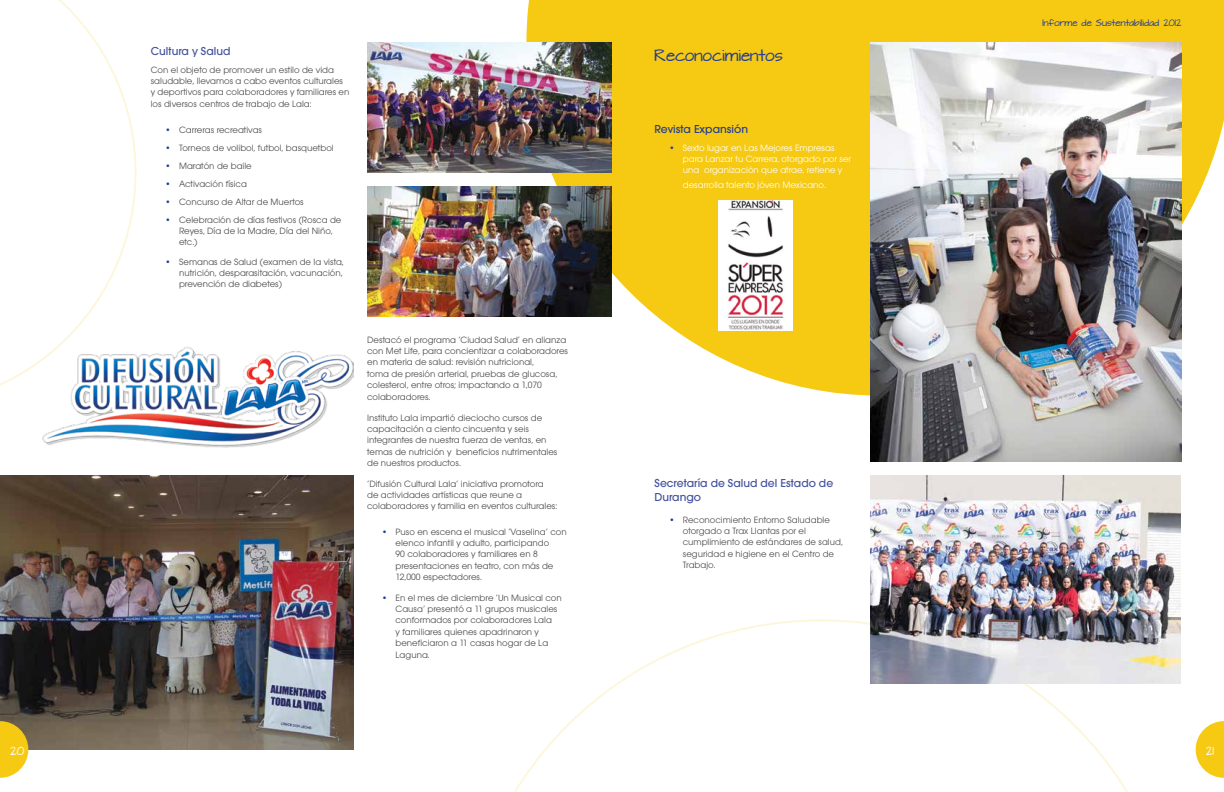
<style>
.page{position:relative;width:1224px;height:792px;background:#fff}
.page>*{position:absolute;margin:0;border:0;box-sizing:border-box;transform-origin:0 0}
.t1{font:14px "Architects Daughter";color:#233d94}
.t2{font:500 12px/14.4px "Avant Gard EF";color:#43519f}
.t3{font:500 12px "Avant Gard EF";color:#233d94}
.t4{font:10px "Architects Daughter";color:#fff}
.t5{font:9.5px/11.4px "Avant Gard EF";color:#4d4d4f}
.t6{font:9.5px/11.4px "Avant Gard EF";color:#fff}
.t7{font:8px "Architects Daughter";color:#233d94}
.s1{font-weight:500;color:#233d94}
</style>
<div class="page">
<svg style="left:514px;top:619px;width:614px;height:173px"></svg>
<svg style="left:0;top:0;width:137px;height:386px"></svg>
<svg style="left:526px;top:0;width:698px;height:396px;fill:#f6c913"></svg>
<img style="left:871px;top:43px;width:310px;height:418px">
<img style="left:871px;top:475px;width:310px;height:209px">
<img style="left:0;top:475px;width:353px;height:274px">
<svg style="left:0;top:721px;width:28px;height:57px;background:#e8c332"></svg>
<svg style="left:1196px;top:721px;width:28px;height:57px"></svg>
<img style="left:367px;top:43px;width:245px;height:130px">
<img style="left:367px;top:187px;width:245px;height:130px">
<img style="left:43px;top:345px;width:310px;height:102px">
<img style="left:719px;top:201px;width:74px;height:130px">
<p class="t2" style="left:151px;top:43px;width:81px">Cultura y Salud</p>
<p class="t5" style="left:151px;top:64px;width:200px">Con el objeto de promover un estilo de vida saludable, llevamos a cabo eventos culturales y deportivos para colaboradores y familiares en los diversos centros de trabajo de Lala:</p>
<p class="t5" style="left:165px;top:124px;width:99px"><span class="s1">•</span> Carreras recreativas</p>
<p class="t5" style="left:165px;top:142px;width:170px"><span class="s1">•</span> Torneos de volibol, futbol, basquetbol</p>
<p class="t5" style="left:165px;top:160px;width:88px"><span class="s1">•</span> Maratón de baile</p>
<p class="t5" style="left:165px;top:178px;width:84px"><span class="s1">•</span> Activación física</p>
<p class="t5" style="left:165px;top:196px;width:140px"><span class="s1">•</span> Concurso de Altar de Muertos</p>
<p class="t5" style="left:179px;top:214px;width:164px;text-indent:-14px"><span class="s1">•</span> Celebración de días festivos (Rosca de<br>Reyes, Día de la Madre, Día del Niño, etc.)</p>
<p class="t5" style="left:179px;top:256px;width:166px;text-indent:-14px"><span class="s1">•</span> Semanas de Salud (examen de la vista, nutrición, desparasitación, vacunación, prevención de diabetes)</p>
<p class="t5" style="left:367px;top:334px;width:202px">Destacó el programa ‘Ciudad Salud’ en alianza con Met Life, para concientizar a colaboradores en materia de salud: revisión nutricional,<br>toma de presión arterial, pruebas de glucosa, colesterol, entre otros; impactando a 1,070 colaboradores.</p>
<p class="t5" style="left:367px;top:412px;width:192px">Instituto Lala impartió dieciocho cursos de capacitación a ciento cincuenta y seis integrantes de nuestra fuerza de ventas, en temas de nutrición y beneficios nutrimentales de nuestros productos.</p>
<p class="t5" style="left:367px;top:478px;width:192px">‘Difusión Cultural Lala’ iniciativa promotora de actividades artísticas que reune a colaboradores y familia en eventos culturales:</p>
<p class="t5" style="left:396px;top:526px;width:173px;text-indent:-14px"><span class="s1">•</span> Puso en escena el musical ‘Vaselina’ con elenco infantil y adulto, participando<br>90 colaboradores y familiares en 8 presentaciones en teatro, con más de 12,000 espectadores.</p>
<p class="t5" style="left:396px;top:592px;width:168px;text-indent:-14px"><span class="s1">•</span> En el mes de diciembre ‘Un Musical con<br>Causa’ presentó a 11 grupos musicales conformados por colaboradores Lala<br>y familiares quienes apadrinaron y beneficiaron a 11 casas hogar de La<br>Laguna.</p>
<h1 class="t1" style="left:655px;top:45px;width:130px">Reconocimientos</h1>
<p class="t3" style="left:655px;top:122px;width:95px">Revista Expansión</p>
<p class="t6" style="left:683px;top:142px;width:170px;text-indent:-14px"><span class="s1">•</span> Sexto lugar en Las Mejores Empresas para Lanzar tu Carrera, otorgado por ser una organización que atrae, retiene y</p>
<p class="t6" style="left:683px;top:179px;width:145px">desarrolla talento jóven Mexicano.</p>
<p class="t2" style="left:655px;top:475px;width:180px">Secretaría de Salud del Estado de<br>Durango</p>
<p class="t5" style="left:683px;top:514px;width:162px;text-indent:-14px"><span class="s1">•</span> Reconocimiento Entorno Saludable otorgado a Trax Llantas por el cumplimiento de estándares de salud, seguridad e higiene en el Centro de<br>Trabajo.</p>
<p class="t7" style="left:1043px;top:17px;width:140px">Informe de Sustentabilidad 2012</p>
<p class="t4" style="left:10px;top:744px;width:16px">20</p>
<p class="t4" style="left:1206px;top:744px;width:10px">21</p>
</div>
